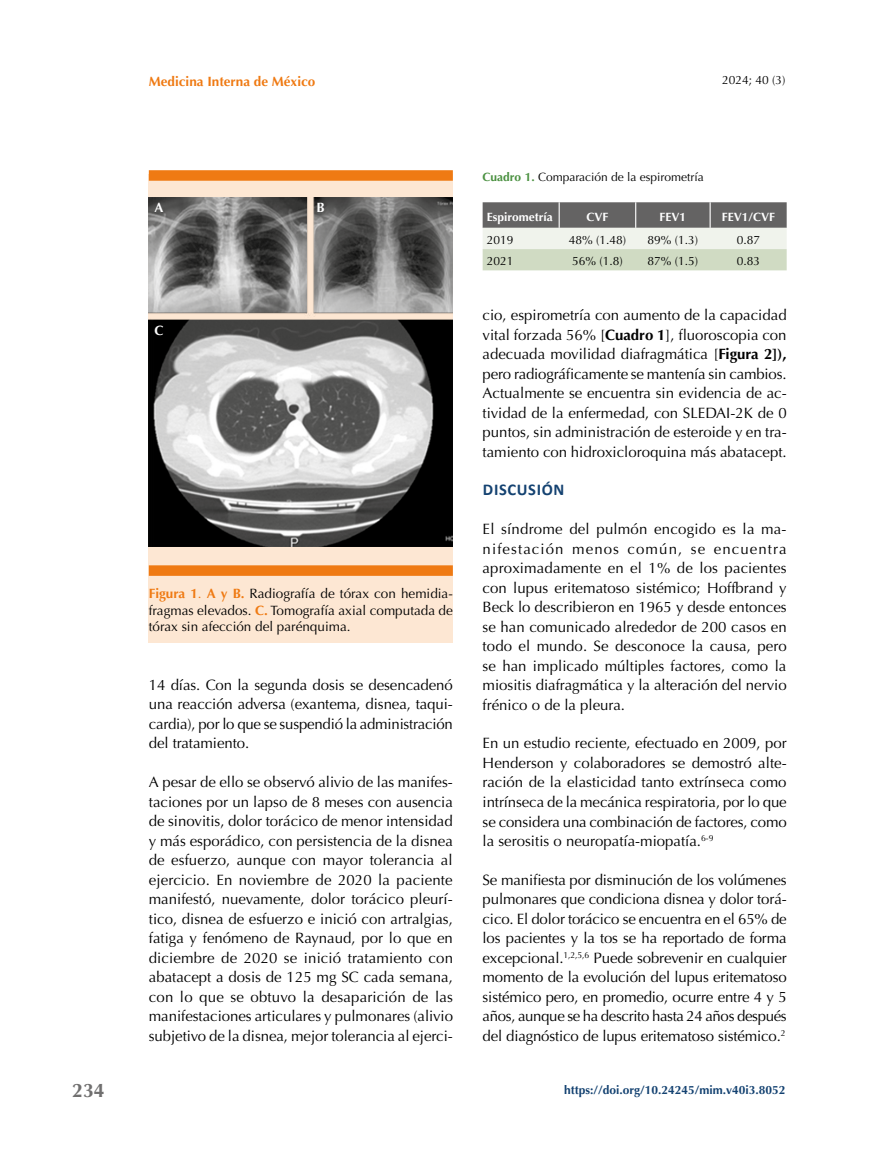
<style>
.page{position:relative;width:893px;height:1149px;background:#fff}
.page>*{position:absolute;margin:0;border:0;box-sizing:border-box;transform-origin:0 0}
.t1{font:700 19.5px "Optima";color:#706f6f}
.t2{font:700 16.5px "Calibri";letter-spacing:.04em;color:#144271}
.t3{font:15px/19.5px "Optima";letter-spacing:-.005em;color:#000;text-align:justify}
.t4{font:13.5px/16.5px "Optima";color:#000;text-align:justify}
.t5{font:700 13.5px "Optima";color:#ef7a13}
.t6{font:700 13.5px "Optima";color:#fff}
.t7{font:12px "Optima";color:#000}
.t8{font:700 12px "Optima";color:#144271}
.t9{font:700 12px "Optima";color:#fff}
.s1{font-weight:700;color:#ef7a13}
.s2{color:#ef7a13}
.s3{font-weight:700;color:#4b9141}
.s4{font-weight:700}
</style>
<div class="page">
<div style="left:149px;top:174px;width:304px;height:468px;background:#fde7d3"></div>
<div style="left:149px;top:565px;width:304px;height:10px;background:#ef7a13"></div>
<div style="left:149px;top:170px;width:304px;height:11px;background:#ef7a13"></div>
<img style="left:149px;top:197px;width:304px;height:349px">
<svg style="left:483px;top:202px;width:304px;height:68px;background:#b2b6ad"></svg>
<h1 class="t1" style="left:72px;top:1079px;width:34px">234</h1>
<p class="t5" style="left:149px;top:73px;width:168px">Medicina Interna de México</p>
<p class="t7" style="left:722px;top:73px;width:65px">2024; 40 (3)</p>
<p class="t6" style="left:154px;top:200px;width:11px">A</p>
<p class="t6" style="left:316px;top:200px;width:10px">B</p>
<p class="t6" style="left:154px;top:323px;width:11px">C</p>
<p class="t4" style="left:149px;top:585px;width:306px"><span class="s1">Figura 1</span><span class="s2">.</span> <span class="s1">A y B.</span> Radiografía de tórax con hemidia&shy;fragmas elevados. <span class="s1">C.</span> Tomografía axial computada de tórax sin afección del parénquima.</p>
<p class="t3" style="left:149px;top:675px;width:306px">14 días. Con la segunda dosis se desencadenó una reacción adversa (exantema, disnea, taqui&shy;cardia), por lo que se suspendió la administración del tratamiento.</p>
<p class="t3" style="left:149px;top:772px;width:306px">A pesar de ello se observó alivio de las manifes&shy;taciones por un lapso de 8 meses con ausencia de sinovitis, dolor torácico de menor intensidad y más esporádico, con persistencia de la disnea de esfuerzo, aunque con mayor tolerancia al ejercicio. En noviembre de 2020 la paciente manifestó, nuevamente, dolor torácico pleurí&shy;tico, disnea de esfuerzo e inició con artralgias, fatiga y fenómeno de Raynaud, por lo que en diciembre de 2020 se inició tratamiento con abatacept a dosis de 125 mg SC cada semana, con lo que se obtuvo la desaparición de las manifestaciones articulares y pulmonares (alivio subjetivo de la disnea, mejor tolerancia al ejerci-</p>
<p class="t7" style="left:483px;top:170px;width:223px"><span class="s3">Cuadro 1.</span> Comparación de la espirometría</p>
<p class="t9" style="left:487px;top:209px;width:68px">Espirometría</p>
<p class="t9" style="left:586px;top:209px;width:24px">CVF</p>
<p class="t9" style="left:660px;top:209px;width:28px">FEV1</p>
<p class="t9" style="left:722px;top:209px;width:55px">FEV1/CVF</p>
<p class="t7" style="left:487px;top:233px;width:28px">2019</p>
<p class="t7" style="left:569px;top:233px;width:59px">48% (1.48)</p>
<p class="t7" style="left:648px;top:233px;width:52px">89% (1.3)</p>
<p class="t7" style="left:737px;top:233px;width:25px">0.87</p>
<p class="t7" style="left:487px;top:254px;width:28px">2021</p>
<p class="t7" style="left:572px;top:254px;width:52px">56% (1.8)</p>
<p class="t7" style="left:648px;top:254px;width:52px">87% (1.5)</p>
<p class="t7" style="left:737px;top:254px;width:25px">0.83</p>
<p class="t3" style="left:483px;top:305px;width:306px">cio, espirometría con aumento de la capacidad vital forzada 56% [<span class="s4">Cuadro 1</span>], fluoroscopia con adecuada movilidad diafragmática [<span class="s4">Figura 2]), </span>pero radiográficamente se mantenía sin cambios.<br>Actualmente se encuentra sin evidencia de ac&shy;tividad de la enfermedad, con SLEDAI-2K de 0 puntos, sin administración de esteroide y en tra&shy;tamiento con hidroxicloroquina más abatacept.</p>
<p class="t2" style="left:483px;top:478px;width:83px">DISCUSIÓN</p>
<p class="t3" style="left:483px;top:519px;width:306px">El síndrome del pulmón encogido es la ma&shy;nifestación menos común, se encuentra aproximadamente en el 1% de los pacientes con lupus eritematoso sistémico; Hoffbrand y Beck lo describieron en 1965 y desde entonces se han comunicado alrededor de 200 casos en todo el mundo. Se desconoce la causa, pero se han implicado múltiples factores, como la miositis diafragmática y la alteración del nervio frénico o de la pleura.</p>
<p class="t3" style="left:483px;top:733px;width:306px">En un estudio reciente, efectuado en 2009, por Henderson y colaboradores se demostró alte&shy;ración de la elasticidad tanto extrínseca como intrínseca de la mecánica respiratoria, por lo que se considera una combinación de factores, como la serositis o neuropatía-miopatía.<sup>6-9</sup></p>
<p class="t3" style="left:483px;top:869px;width:306px">Se manifiesta por disminución de los volúmenes pulmonares que condiciona disnea y dolor torá&shy;cico. El dolor torácico se encuentra en el 65% de los pacientes y la tos se ha reportado de forma excepcional.<sup>1,2,5,6</sup> Puede sobrevenir en cualquier momento de la evolución del lupus eritematoso sistémico pero, en promedio, ocurre entre 4 y 5 años, aunque se ha descrito hasta 24 años después del diagnóstico de lupus eritematoso sistémico.<sup>2</sup></p>
<p class="t8" style="left:564px;top:1082px;width:223px">https://doi.org/10.24245/mim.v40i3.8052</p>
</div>
